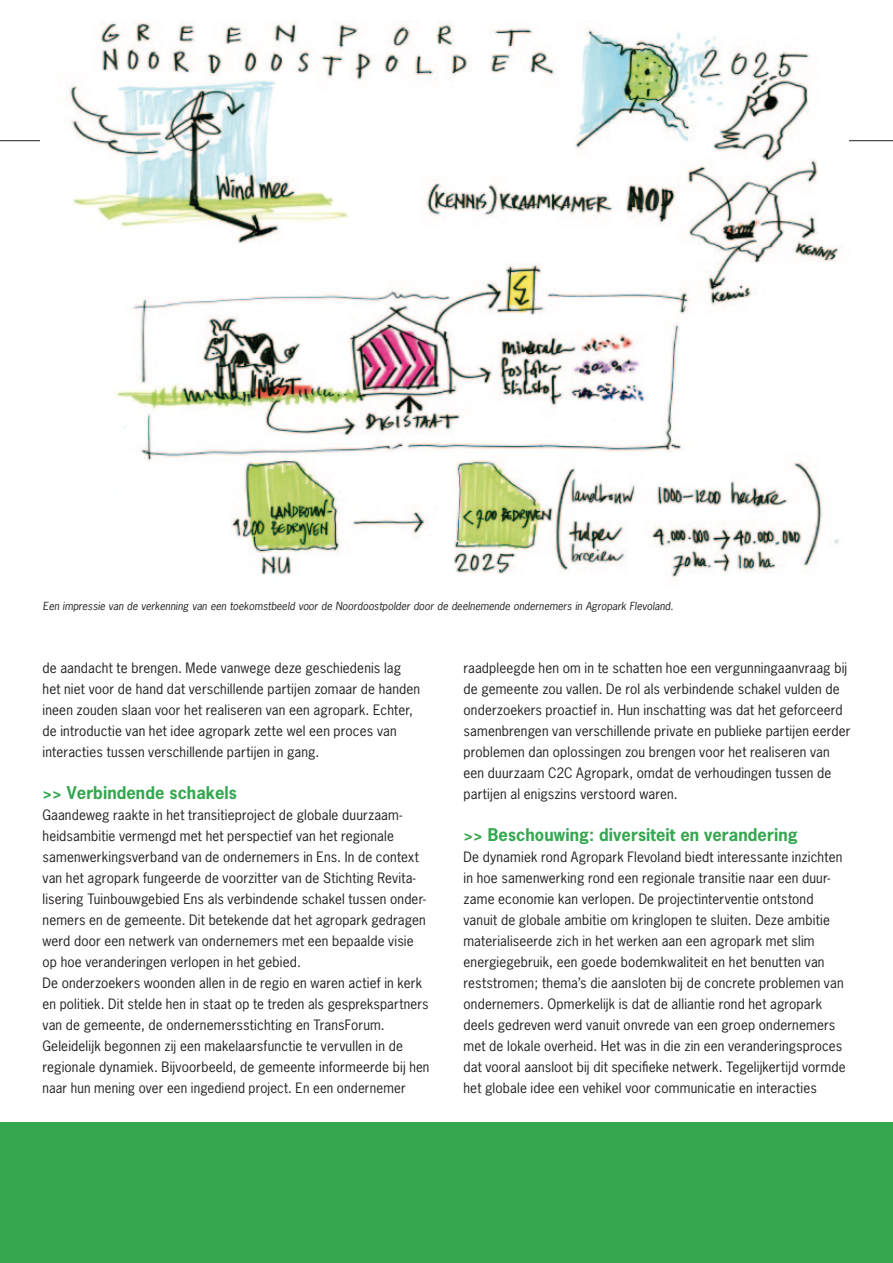
<style>
.page{position:relative;width:893px;height:1263px;background:#fff}
.page>*{position:absolute;margin:0;border:0;box-sizing:border-box;transform-origin:0 0}
.t1{font:700 16.5px "News Gothic";letter-spacing:.005em;color:#34a74f}
.t2{font:13.5px/21px "News Gothic";letter-spacing:.01em;color:#231f20}
.t3{font:italic 10.5px "News Gothic";color:#231f20}
</style>
<div class="page">
<hr style="left:0;top:140px;width:893px;height:1px;background:#231f20">
<div style="left:0;top:1123px;width:893px;height:140px;background:#34a74f"></div>
<img style="left:40px;top:21px;width:808px;height:557px">
<p class="t3" style="left:43px;top:599px;width:632px">Een impressie van de verkenning van een toekomstbeeld voor de Noordoostpolder door de deelnemende ondernemers in Agropark Flevoland.</p>
<p class="t2" style="left:43px;top:657px;width:379px">de aandacht te brengen. Mede vanwege deze geschiedenis lag het niet voor de hand dat verschillende partijen zomaar de handen ineen zouden slaan voor het realiseren van een agropark. Echter, de introductie van het idee agropark zette wel een proces van interacties tussen verschillende partijen in gang.</p>
<p class="t1" style="left:43px;top:781px;width:196px">&gt;&gt; Verbindende schakels</p>
<p class="t2" style="left:43px;top:804px;width:388px">Gaandeweg raakte in het transitieproject de globale duurzaam&shy;heidsambitie vermengd met het perspectief van het regionale samenwerkingsverband van de ondernemers in Ens. In de context van het agropark fungeerde de voorzitter van de Stichting Revita&shy;lisering Tuinbouwgebied Ens als verbindende schakel tussen onder&shy;nemers en de gemeente. Dit betekende dat het agropark gedragen werd door een netwerk van ondernemers met een bepaalde visie op hoe veranderingen verlopen in het gebied.<br>De onderzoekers woonden allen in de regio en waren actief in kerk en politiek. Dit stelde hen in staat op te treden als gesprekspartners van de gemeente, de ondernemersstichting en TransForum.<br>Geleidelijk begonnen zij een makelaarsfunctie te vervullen in de regionale dynamiek. Bijvoorbeeld, de gemeente informeerde bij hen naar hun mening over een ingediend project. En een ondernemer</p>
<p class="t2" style="left:463px;top:657px;width:388px">raadpleegde hen om in te schatten hoe een vergunningaanvraag bij de gemeente zou vallen. De rol als verbindende schakel vulden de onderzoekers proactief in. Hun inschatting was dat het geforceerd samenbrengen van verschillende private en publieke partijen eerder problemen dan oplossingen zou brengen voor het realiseren van een duurzaam C2C Agropark, omdat de verhoudingen tussen de partijen al enigszins verstoord waren.</p>
<p class="t1" style="left:463px;top:823px;width:336px">&gt;&gt; Beschouwing: diversiteit en verandering</p>
<p class="t2" style="left:463px;top:846px;width:384px">De dynamiek rond Agropark Flevoland biedt interessante inzichten in hoe samenwerking rond een regionale transitie naar een duur&shy;zame economie kan verlopen. De projectinterventie ontstond vanuit de globale ambitie om kringlopen te sluiten. Deze ambitie materialiseerde zich in het werken aan een agropark met slim energiegebruik, een goede bodemkwaliteit en het benutten van reststromen; thema’s die aansloten bij de concrete problemen van ondernemers. Opmerkelijk is dat de alliantie rond het agropark deels gedreven werd vanuit onvrede van een groep ondernemers met de lokale overheid. Het was in die zin een veranderingsproces dat vooral aansloot bij dit specifieke netwerk. Tegelijkertijd vormde het globale idee een vehikel voor communicatie en interacties</p>
</div>
